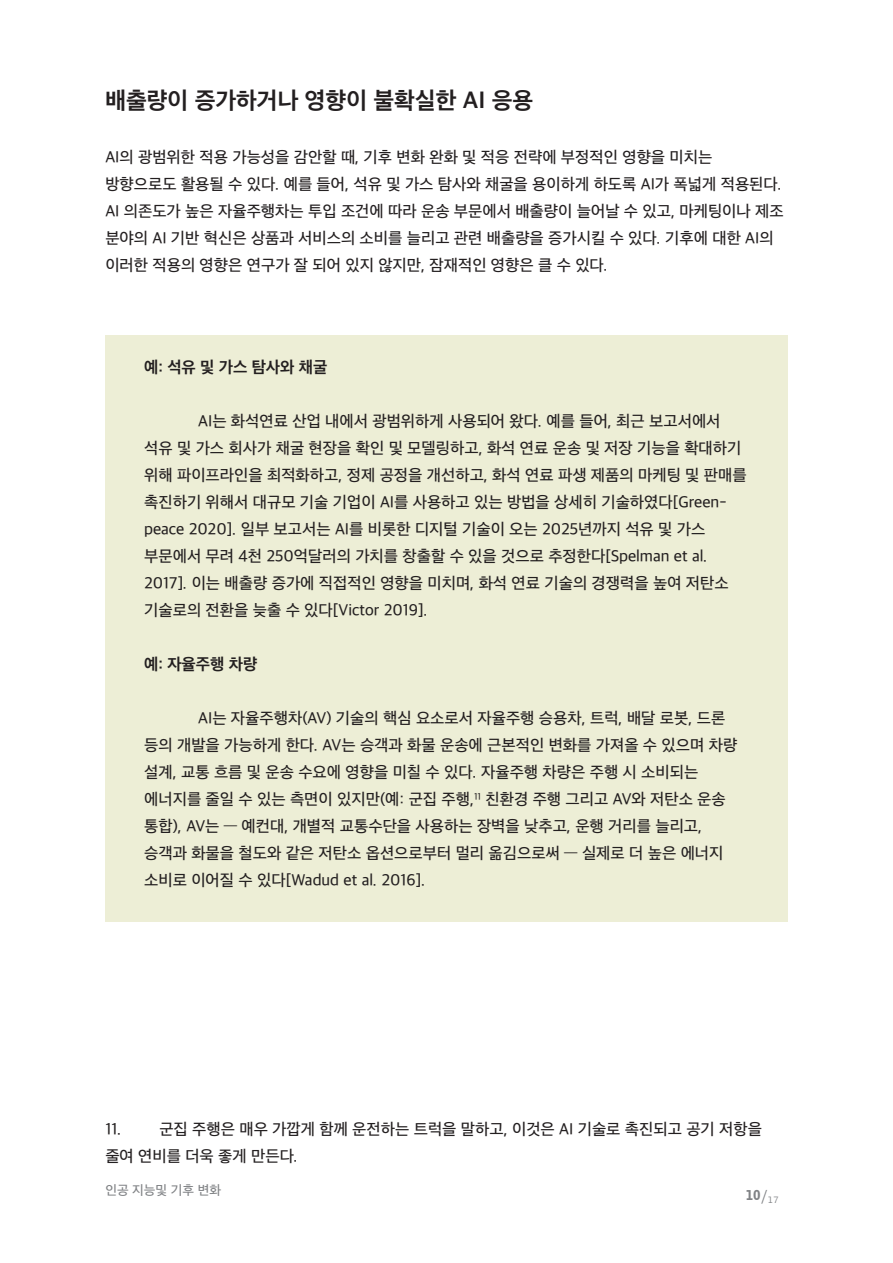
<style>
.page{position:relative;width:893px;height:1263px;background:#fff}
.page>*{position:absolute;margin:0;border:0;box-sizing:border-box;transform-origin:0 0}
.t1{font:700 24px "Apple SD Gothic Neo";color:#231f20}
.t2{font:500 16.5px/27px "Apple SD Gothic Neo";color:#231f20}
.t3{font:700 16.5px "Apple SD Gothic Neo";color:#231f20}
.t4{font:500 13.5px "Apple SD Gothic Neo";color:#808285}
.t5{font:900 13.5px "Bell Gothic BT";color:#808285}
.s1{font-weight:400;font-size:18px}
</style>
<div class="page">
<div style="left:105px;top:335px;width:683px;height:586px;background:#edeed6"></div>
<h1 class="t1" style="left:105px;top:87px;width:429px">배출량이 증가하거나 영향이 불확실한 AI 응용</h1>
<p class="t2" style="left:105px;top:144px;width:680px">AI의 광범위한 적용 가능성을 감안할 때, 기후 변화 완화 및 적응 전략에 부정적인 영향을 미치는 방향으로도 활용될 수 있다. 예를 들어, 석유 및 가스 탐사와 채굴을 용이하게 하도록 AI가 폭넓게 적용된다.<br>AI 의존도가 높은 자율주행차는 투입 조건에 따라 운송 부문에서 배출량이 늘어날 수 있고, 마케팅이나 제조 분야의 AI 기반 혁신은 상품과 서비스의 소비를 늘리고 관련 배출량을 증가시킬 수 있다. 기후에 대한 AI의 이러한 적용의 영향은 연구가 잘 되어 있지 않지만, 잠재적인 영향은 클 수 있다.</p>
<p class="t3" style="left:144px;top:358px;width:185px">예: 석유 및 가스 탐사와 채굴</p>
<p class="t2" style="left:144px;top:409px;width:604px;text-indent:54px">AI는 화석연료 산업 내에서 광범위하게 사용되어 왔다. 예를 들어, 최근 보고서에서 석유 및 가스 회사가 채굴 현장을 확인 및 모델링하고, 화석 연료 운송 및 저장 기능을 확대하기 위해 파이프라인을 최적화하고, 정제 공정을 개선하고, 화석 연료 파생 제품의 마케팅 및 판매를 촉진하기 위해서 대규모 기술 기업이 AI를 사용하고 있는 방법을 상세히 기술하였다[Green&shy;peace 2020]. 일부 보고서는 AI를 비롯한 디지털 기술이 오는 2025년까지 석유 및 가스 부문에서 무려 4천 250억달러의 가치를 창출할 수 있을 것으로 추정한다[Spelman et al.<br>2017]. 이는 배출량 증가에 직접적인 영향을 미치며, 화석 연료 기술의 경쟁력을 높여 저탄소 기술로의 전환을 늦출 수 있다[Victor 2019].</p>
<p class="t3" style="left:144px;top:655px;width:115px">예: 자율주행 차량</p>
<p class="t2" style="left:144px;top:706px;width:595px;text-indent:54px">AI는 자율주행차(AV) 기술의 핵심 요소로서 자율주행 승용차, 트럭, 배달 로봇, 드론 등의 개발을 가능하게 한다. AV는 승객과 화물 운송에 근본적인 변화를 가져올 수 있으며 차량 설계, 교통 흐름 및 운송 수요에 영향을 미칠 수 있다. 자율주행 차량은 주행 시 소비되는 에너지를 줄일 수 있는 측면이 있지만(예: 군집 주행,<sup>11</sup> 친환경 주행 그리고 AV와 저탄소 운송 통합), AV는 — 예컨대, 개별적 교통수단을 사용하는 장벽을 낮추고, 운행 거리를 늘리고, 승객과 화물을 철도와 같은 저탄소 옵션으로부터 멀리 옮김으로써 — 실제로 더 높은 에너지 소비로 이어질 수 있다[Wadud et al. 2016].</p>
<p class="t2" style="left:105px;top:1116px;width:658px">11. 군집 주행은 매우 가깝게 함께 운전하는 트럭을 말하고, 이것은 AI 기술로 촉진되고 공기 저항을 줄여 연비를 더욱 좋게 만든다.</p>
<p class="t4" style="left:105px;top:1182px;width:117px">인공 지능및 기후 변화</p>
<p class="t5" style="left:746px;top:1186px;width:35px">10<span class="s1">/</span><sub>17</sub></p>
</div>
